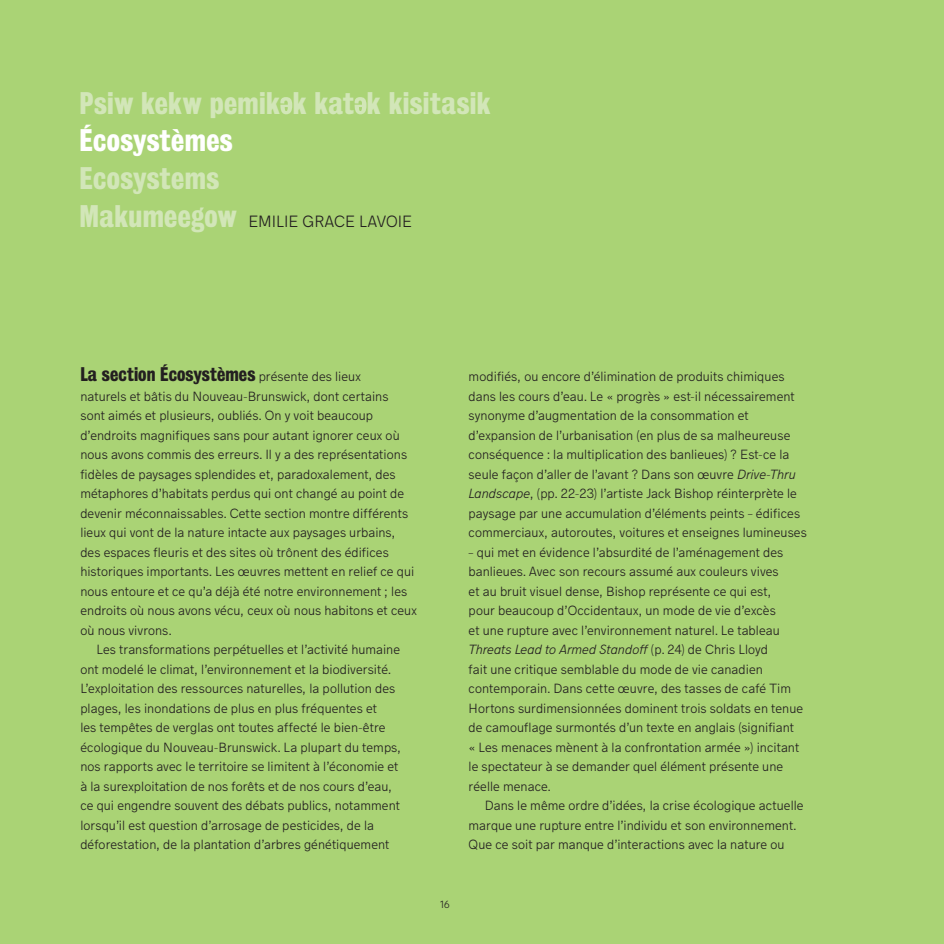
<style>
.page{position:relative;width:944px;height:944px;background:#aad375}
.page>*{position:absolute;margin:0;border:0;box-sizing:border-box;transform-origin:0 0}
.t1{font:700 28.5px "Bureau Grot Condensed";letter-spacing:.015em;color:#d2e6b8}
.t2{font:700 28.5px "Bureau Grot Condensed";letter-spacing:.01em;color:#fff}
.t3{font:700 18px "Bureau Grot Condensed";letter-spacing:.005em;color:#231f20}
.t4{font:300 16.5px "Hanken Sans";color:#231f20}
.t5{font:300 13.5px/19.5px "Hanken Sans";letter-spacing:.005em;color:#231f20}
.t6{font:300 10.5px "Hanken Sans";color:#231f20}
.s1{font-family:"Bureau Grot Condensed";font-weight:700;font-size:28.5px;color:#d2e6b8}
.s2{font-family:"Hanken Sans";font-weight:300;font-size:13.5px}
.s3{font-style:italic}
</style>
<div class="page">
<svg style="left:280px;top:97px;width:12px;height:17px"></svg>
<svg style="left:354px;top:97px;width:12px;height:17px"></svg>
<h1 class="t1" style="left:80px;top:87px;width:412px">Psiw kekw pemik k kat k kisitasik</h1>
<h1 class="t2" style="left:80px;top:124px;width:155px">Écosystèmes</h1>
<h1 class="t1" style="left:80px;top:162px;width:141px">Ecosystems</h1>
<p class="t4" style="left:80px;top:208px;width:334px"><span class="s1">Makumeegow</span> EMILIE GRACE LAVOIE</p>
<h2 class="t3" style="left:80px;top:364px;width:282px">La section Écosystèmes <span class="s2">présente des lieux</span></h2>
<p class="t5" style="left:80px;top:385px;width:338px">naturels et bâtis du Nouveau-Brunswick, dont certains<br>sont aimés et plusieurs, oubliés. On y voit beaucoup d’endroits magnifiques sans pour autant ignorer ceux où nous avons commis des erreurs. Il y a des représentations fidèles de paysages splendides et, paradoxalement, des métaphores d’habitats perdus qui ont changé au point de devenir méconnaissables. Cette section montre différents lieux qui vont de la nature intacte aux paysages urbains, des espaces fleuris et des sites où trônent des édifices historiques importants. Les œuvres mettent en relief ce qui nous entoure et ce qu’a déjà été notre environnement ; les endroits où nous avons vécu, ceux où nous habitons et ceux où nous vivrons.</p>
<p class="t5" style="left:80px;top:639px;width:322px;text-indent:16px">Les transformations perpétuelles et l’activité humaine ont modelé le climat, l’environnement et la biodiversité.<br>L’exploitation des ressources naturelles, la pollution des plages, les inondations de plus en plus fréquentes et<br>les tempêtes de verglas ont toutes affecté le bien-être écologique du Nouveau-Brunswick. La plupart du temps, nos rapports avec le territoire se limitent à l’économie et à la surexploitation de nos forêts et de nos cours d’eau, ce qui engendre souvent des débats publics, notamment lorsqu’il est question d’arrosage de pesticides, de la déforestation, de la plantation d’arbres génétiquement</p>
<p class="t5" style="left:468px;top:365px;width:340px">modifiés, ou encore d’élimination de produits chimiques dans les cours d’eau. Le « progrès » est-il nécessairement synonyme d’augmentation de la consommation et d’expansion de l’urbanisation (en plus de sa malheureuse conséquence : la multiplication des banlieues) ? Est-ce la seule façon d’aller de l’avant ? Dans son œuvre <span class="s3">Drive-Thru Landscape</span>, (pp. 22-23) l’artiste Jack Bishop réinterprète le paysage par une accumulation d’éléments peints – édifices commerciaux, autoroutes, voitures et enseignes lumineuses</p>
<p class="t5" style="left:468px;top:541px;width:336px">– qui met en évidence l’absurdité de l’aménagement des banlieues. Avec son recours assumé aux couleurs vives<br>et au bruit visuel dense, Bishop représente ce qui est,<br>pour beaucoup d’Occidentaux, un mode de vie d’excès<br>et une rupture avec l’environnement naturel. Le tableau <span class="s3">Threats Lead to Armed Standoff</span> (p. 24) de Chris Lloyd<br>fait une critique semblable du mode de vie canadien contemporain. Dans cette œuvre, des tasses de café Tim Hortons surdimensionnées dominent trois soldats en tenue de camouflage surmontés d’un texte en anglais (signifiant « Les menaces mènent à la confrontation armée ») incitant le spectateur à se demander quel élément présente une réelle menace.</p>
<p class="t5" style="left:468px;top:794px;width:336px;text-indent:16px">Dans le même ordre d’idées, la crise écologique actuelle marque une rupture entre l’individu et son environnement.<br>Que ce soit par manque d’interactions avec la nature ou</p>
<p class="t6" style="left:440px;top:896px;width:11px">16</p>
</div>
